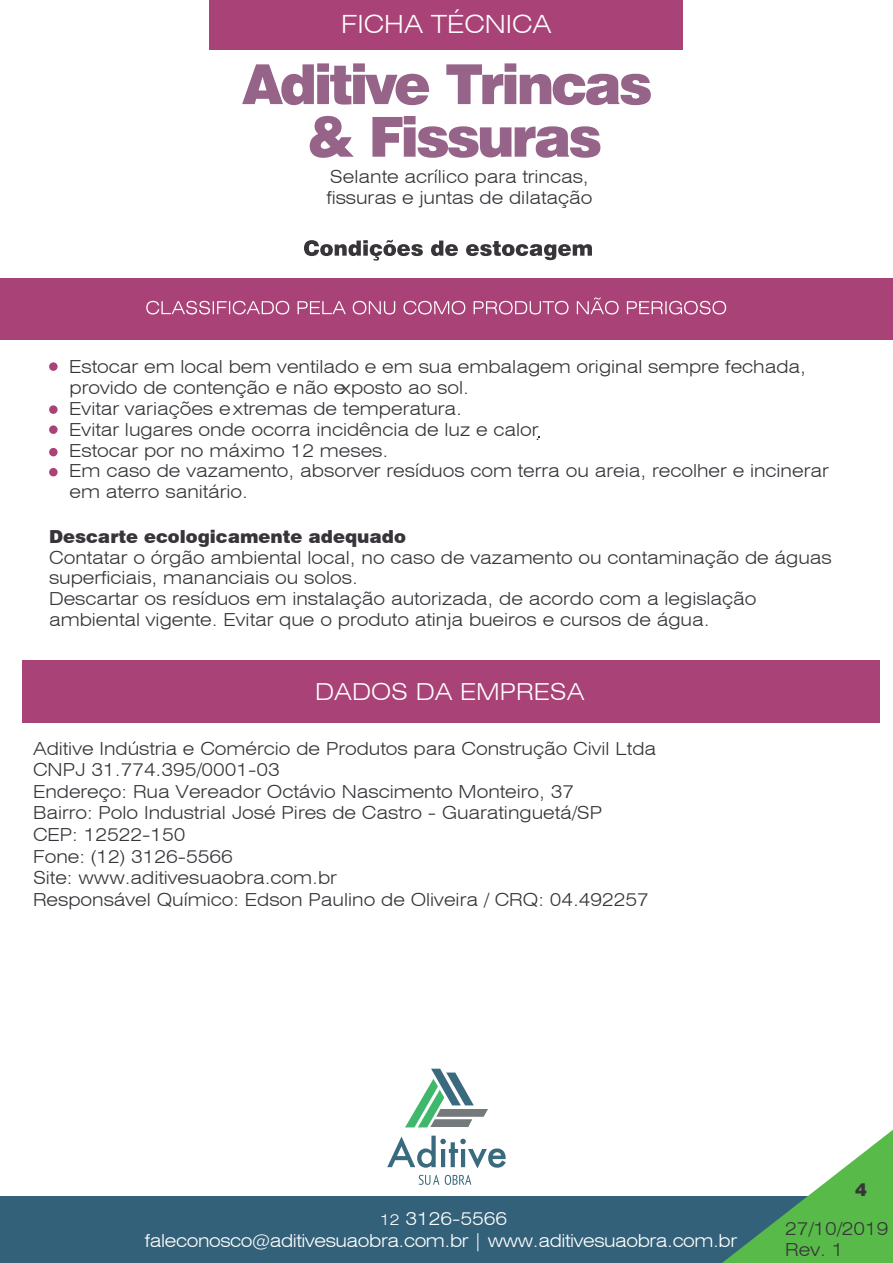
<style>
.page{position:relative;width:893px;height:1263px;background:#fff}
.page>*{position:absolute;margin:0;border:0;box-sizing:border-box;transform-origin:0 0}
.t1{font:300 expanded 25.2px "Swiss 721 BT";color:#fff}
.t2{font:300 expanded 23.4px "Swiss 721 BT";color:#fff}
.t3{font:300 expanded 18px/20.7px "Swiss 721 BT";color:#38343a}
.t4{font:300 expanded 18px/21.6px "Swiss 721 BT";letter-spacing:-.02em;color:#fff;text-align:center}
.t5{font:900 18px "Swiss 721 BT";color:#38343a}
.s1{font-size:15px}
</style>
<div class="page">
<div style="left:0;top:278px;width:893px;height:62px;background:#a94377"></div>
<svg style="left:146px;top:297px;width:580px;height:17px"></svg>
<svg style="left:304px;top:240px;width:288px;height:21px"></svg>
<svg style="left:387px;top:1135px;width:119px;height:33px"></svg>
<svg style="left:419px;top:1175px;width:20px;height:10px"></svg>
<svg style="left:445px;top:1175px;width:26px;height:10px"></svg>
<svg style="left:405px;top:1069px;width:83px;height:58px"></svg>
<div style="left:0;top:1196px;width:893px;height:67px;background:#34617a"></div>
<svg style="left:722px;top:1130px;width:171px;height:133px"></svg>
<div style="left:210px;top:0;width:473px;height:49px;background:#a94377"></div>
<svg style="left:242px;top:63px;width:187px;height:42px"></svg>
<svg style="left:446px;top:63px;width:205px;height:42px"></svg>
<svg style="left:310px;top:116px;width:44px;height:42px"></svg>
<svg style="left:372px;top:116px;width:228px;height:42px"></svg>
<div style="left:49px;top:362px;width:9px;height:9px;background:#a94377;border-radius:50%"></div>
<div style="left:49px;top:405px;width:9px;height:9px;background:#a94377;border-radius:50%"></div>
<div style="left:49px;top:425px;width:9px;height:9px;background:#a94377;border-radius:50%"></div>
<div style="left:49px;top:448px;width:9px;height:8px;background:#a94377;border-radius:50%"></div>
<div style="left:49px;top:468px;width:9px;height:8px;background:#a94377;border-radius:50%"></div>
<div style="left:23px;top:660px;width:857px;height:63px;background:#a94377"></div>
<h1 class="t1" style="left:341px;top:9px;width:212px">FICHA TÉCNICA</h1>
<p class="t3" style="left:326px;top:165px;width:268px;line-height:21.6px">Selante acrílico para trincas, fissuras e juntas de dilatação</p>
<p class="t3" style="left:69px;top:357px;width:761px">Estocar em local bem ventilado e em sua embalagem original sempre fechada, provido de contenção e não exposto ao sol.<br>Evitar variações extremas de temperatura.<br>Evitar lugares onde ocorra incidência de luz e calor.<br>Estocar por no máximo 12 meses.<br>Em caso de vazamento, absorver resíduos com terra ou areia, recolher e incinerar em aterro sanitário.</p>
<p class="t5" style="left:49px;top:526px;width:358px">Descarte ecologicamente adequado</p>
<p class="t3" style="left:49px;top:547px;width:784px">Contatar o órgão ambiental local, no caso de vazamento ou contaminação de águas superficiais, mananciais ou solos.<br>Descartar os resíduos em instalação autorizada, de acordo com a legislação ambiental vigente. Evitar que o produto atinja bueiros e cursos de água.</p>
<p class="t2" style="left:315px;top:678px;width:271px">DADOS DA EMPRESA</p>
<p class="t3" style="left:33px;top:737px;width:625px;line-height:21.6px">Aditive Indústria e Comércio de Produtos para Construção Civil Ltda CNPJ 31.774.395/0001-03<br>Endereço: Rua Vereador Octávio Nascimento Monteiro, 37<br>Bairro: Polo Industrial José Pires de Castro - Guaratinguetá/SP<br>CEP: 12522-150<br>Fone: (12) 3126-5566<br>Site: www.aditivesuaobra.com.br<br>Responsável Químico: Edson Paulino de Oliveira / CRQ: 04.492257</p>
<p class="t4" style="left:145px;top:1208px;width:594px"><span class="s1">12</span> 3126-5566<br>faleconosco@aditivesuaobra.com.br | www.aditivesuaobra.com.br</p>
<p class="t5" style="left:855px;top:1178px;width:13px">4</p>
<p class="t3" style="left:785px;top:1217px;width:105px;line-height:21.6px">27/10/2019<br>Rev. 1</p>
</div>
